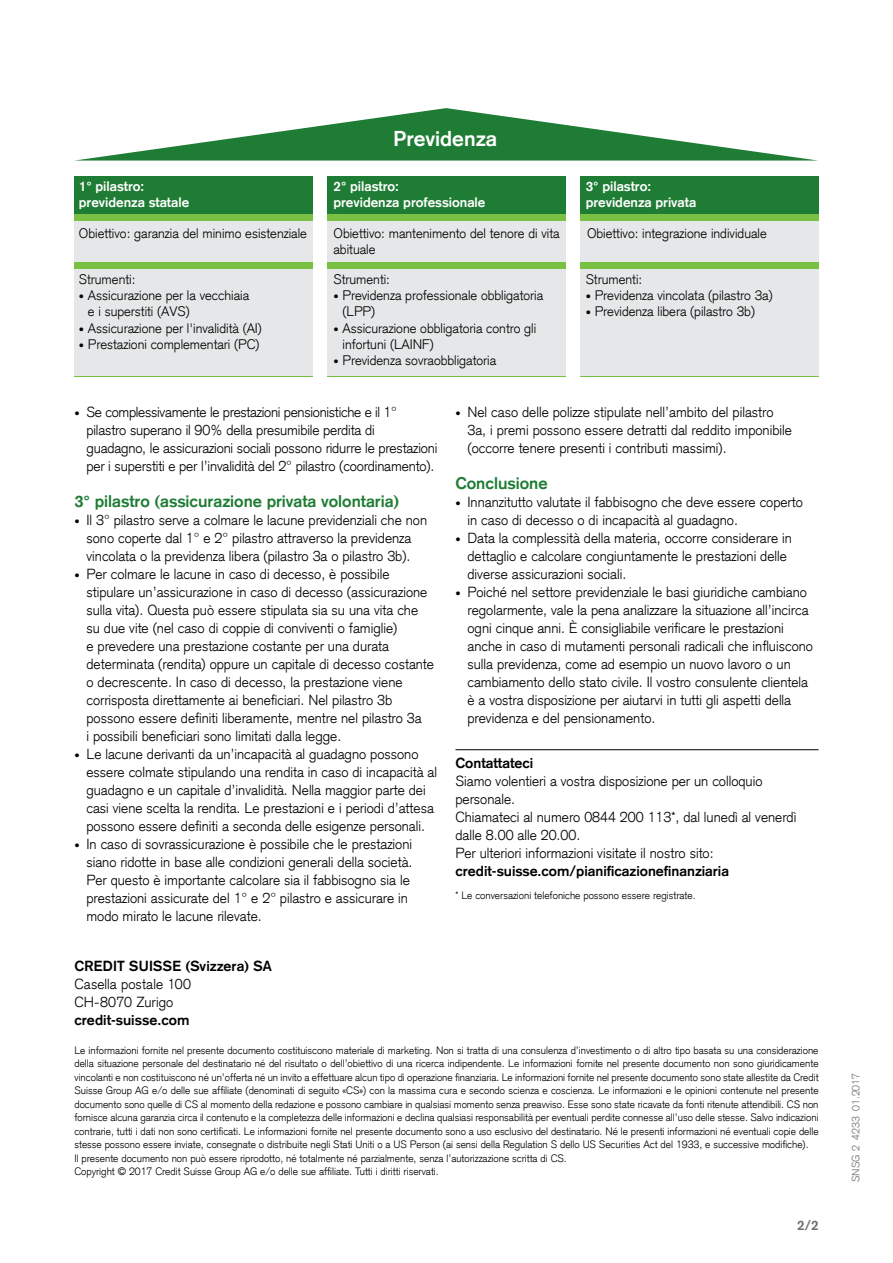
<style>
.page{position:relative;width:893px;height:1263px;background:#fff}
.page>*{position:absolute;margin:0;border:0;box-sizing:border-box;transform-origin:0 0}
.t1{font:700 21px "Credit Suisse Type";color:#fff}
.t2{font:700 16.5px "Credit Suisse Type";color:#1f7c34}
.t3{font:300 14.25px/18px "Credit Suisse Type";color:#000}
.t4{font:700 14.25px "Credit Suisse Type";color:#000}
.t5{font:300 13.5px/16.2px "Credit Suisse Type";color:#010101}
.t6{font:700 13.5px/16.2px "Credit Suisse Type";color:#fff}
.t7{font:700 13.5px "Credit Suisse Type";color:#6d6e71}
.t8{font:300 10.5px/13.5px "Credit Suisse Type";color:#000}
.t9{font:300 10.5px "Credit Suisse Type";letter-spacing:.005em;color:#6d6e71}
.s1{font-size:10.5px}
</style>
<div class="page">
<hr style="left:455px;top:749px;width:364px;height:1px;background:#000">
<div style="left:580px;top:176px;width:239px;height:200px;background:#78c143"></div>
<div style="left:327px;top:176px;width:239px;height:200px;background:#78c143"></div>
<svg style="left:75px;top:108px;width:743px;height:53px"></svg>
<div style="left:74px;top:176px;width:239px;height:200px;background:#78c143"></div>
<div style="left:74px;top:176px;width:239px;height:38px;background:#1f7c34"></div>
<div style="left:327px;top:176px;width:239px;height:38px;background:#1f7c34"></div>
<div style="left:580px;top:176px;width:239px;height:38px;background:#1f7c34"></div>
<div style="left:74px;top:221px;width:239px;height:41px;background:#e6e7e8"></div>
<div style="left:327px;top:221px;width:239px;height:41px;background:#e6e7e8"></div>
<div style="left:580px;top:221px;width:239px;height:41px;background:#e6e7e8"></div>
<div style="left:580px;top:269px;width:239px;height:107px;background:#e6e7e8"></div>
<div style="left:327px;top:269px;width:239px;height:107px;background:#e6e7e8"></div>
<div style="left:74px;top:269px;width:239px;height:107px;background:#e6e7e8"></div>
<h1 class="t1" style="left:394px;top:126px;width:105px">Previdenza</h1>
<p class="t6" style="left:333px;top:178px;width:153px">2° pilastro:<br>previdenza professionale</p>
<p class="t6" style="left:586px;top:178px;width:112px">3° pilastro: previdenza privata</p>
<p class="t5" style="left:333px;top:225px;width:228px">Obiettivo: mantenimento del tenore di vita abituale</p>
<p class="t6" style="left:79px;top:178px;width:112px">1° pilastro: previdenza statale</p>
<p class="t5" style="left:79px;top:225px;width:230px">Obiettivo: garanzia del minimo esistenziale</p>
<p class="t5" style="left:587px;top:225px;width:181px">Obiettivo: integrazione individuale</p>
<p class="t5" style="left:333px;top:271px;width:58px">Strumenti:</p>
<p class="t5" style="left:342px;top:287px;width:202px;text-indent:-9px"><span class="s1">•</span> Previdenza professionale obbligatoria (LPP)</p>
<p class="t5" style="left:333px;top:320px;width:204px"><span class="s1">•</span> Assicurazione obbligatoria contro gli</p>
<p class="t5" style="left:333px;top:352px;width:164px"><span class="s1">•</span> Previdenza sovraobbligatoria</p>
<p class="t5" style="left:79px;top:271px;width:58px">Strumenti:</p>
<p class="t5" style="left:88px;top:287px;width:163px;text-indent:-9px"><span class="s1">•</span> Assicurazione per la vecchiaia e i superstiti (AVS)</p>
<p class="t5" style="left:79px;top:320px;width:185px"><span class="s1">•</span> Assicurazione per l'invalidità (AI)</p>
<p class="t5" style="left:79px;top:336px;width:182px"><span class="s1">•</span> Prestazioni complementari (PC)</p>
<p class="t5" style="left:586px;top:271px;width:58px">Strumenti:</p>
<p class="t5" style="left:586px;top:287px;width:189px"><span class="s1">•</span> Previdenza vincolata (pilastro 3a)</p>
<p class="t5" style="left:586px;top:304px;width:171px"><span class="s1">•</span> Previdenza libera (pilastro 3b)</p>
<p class="t5" style="left:342px;top:336px;width:93px">infortuni (LAINF)</p>
<p class="t3" style="left:86px;top:403px;width:353px;text-indent:-12px"><span class="s1">•</span> Se complessivamente le prestazioni pensionistiche e il 1° pilastro superano il 90% della presumibile perdita di guadagno, le assicurazioni sociali possono ridurre le prestazioni per i superstiti e per l’invalidità del 2° pilastro (coordinamento).</p>
<p class="t2" style="left:74px;top:491px;width:326px">3° pilastro (assicurazione privata volontaria)</p>
<p class="t3" style="left:74px;top:511px;width:354px;text-align:center"><span class="s1">•</span> Il 3° pilastro serve a colmare le lacune previdenziali che non sono coperte dal 1° e 2° pilastro attraverso la previdenza vincolata o la previdenza libera (pilastro 3a o pilastro 3b).</p>
<p class="t3" style="left:86px;top:565px;width:349px;text-indent:-12px"><span class="s1">•</span> Per colmare le lacune in caso di decesso, è possibile stipulare un’assicurazione in caso di decesso (assicurazione sulla vita). Questa può essere stipulata sia su una vita che su due vite (nel caso di coppie di conviventi o famiglie)<br>e prevedere una prestazione costante per una durata determinata (rendita) oppure un capitale di decesso costante o decrescente. In caso di decesso, la prestazione viene corrisposta direttamente ai beneficiari. Nel pilastro 3b possono essere definiti liberamente, mentre nel pilastro 3a<br>i possibili beneficiari sono limitati dalla legge.</p>
<p class="t3" style="left:86px;top:745px;width:352px;text-indent:-12px"><span class="s1">•</span> Le lacune derivanti da un’incapacità al guadagno possono essere colmate stipulando una rendita in caso di incapacità al guadagno e un capitale d’invalidità. Nella maggior parte dei casi viene scelta la rendita. Le prestazioni e i periodi d’attesa possono essere definiti a seconda delle esigenze personali.</p>
<p class="t3" style="left:86px;top:835px;width:328px;text-indent:-12px"><span class="s1">•</span> In caso di sovrassicurazione è possibile che le prestazioni siano ridotte in base alle condizioni generali della società.<br>Per questo è importante calcolare sia il fabbisogno sia le prestazioni assicurate del 1° e 2° pilastro e assicurare in modo mirato le lacune rilevate.</p>
<p class="t3" style="left:467px;top:403px;width:326px;text-indent:-12px"><span class="s1">•</span> Nel caso delle polizze stipulate nell’ambito del pilastro<br>3a, i premi possono essere detratti dal reddito imponibile (occorre tenere presenti i contributi massimi).</p>
<p class="t2" style="left:455px;top:473px;width:94px">Conclusione</p>
<p class="t3" style="left:467px;top:493px;width:337px;text-indent:-12px"><span class="s1">•</span> Innanzitutto valutate il fabbisogno che deve essere coperto in caso di decesso o di incapacità al guadagno.</p>
<p class="t3" style="left:467px;top:529px;width:326px;text-indent:-12px"><span class="s1">•</span> Data la complessità della materia, occorre considerare in dettaglio e calcolare congiuntamente le prestazioni delle diverse assicurazioni sociali.</p>
<p class="t3" style="left:467px;top:583px;width:347px;text-indent:-12px"><span class="s1">•</span> Poiché nel settore previdenziale le basi giuridiche cambiano regolarmente, vale la pena analizzare la situazione all’incirca ogni cinque anni. È consigliabile verificare le prestazioni anche in caso di mutamenti personali radicali che influiscono sulla previdenza, come ad esempio un nuovo lavoro o un cambiamento dello stato civile. Il vostro consulente clientela è a vostra disposizione per aiutarvi in tutti gli aspetti della previdenza e del pensionamento.</p>
<p class="t4" style="left:455px;top:755px;width:79px">Contattateci</p>
<p class="t3" style="left:455px;top:772px;width:342px">Siamo volentieri a vostra disposizione per un colloquio personale.<br>Chiamateci al numero 0844 200 113*, dal lunedì al venerdì dalle 8.00 alle 20.00.<br>Per ulteriori informazioni visitate il nostro sito:</p>
<p class="t4" style="left:455px;top:863px;width:275px">credit-suisse.com/pianificazionefinanziaria</p>
<p class="t8" style="left:455px;top:888px;width:242px">* Le conversazioni telefoniche possono essere registrate.</p>
<p class="t4" style="left:74px;top:957px;width:199px">CREDIT SUISSE (Svizzera) SA</p>
<p class="t3" style="left:74px;top:974px;width:118px">Casella postale 100<br>CH-8070 Zurigo</p>
<p class="t4" style="left:74px;top:1011px;width:117px">credit-suisse.com</p>
<p class="t8" style="left:74px;top:1043px;width:746px">Le informazioni fornite nel presente documento costituiscono materiale di marketing. Non si tratta di una consulenza d’investimento o di altro tipo basata su una considerazione della situazione personale del destinatario né del risultato o dell’obiettivo di una ricerca indipendente. Le informazioni fornite nel presente documento non sono giuridicamente vincolanti e non costituiscono né un’offerta né un invito a effettuare alcun tipo di operazione finanziaria. Le informazioni fornite nel presente documento sono state allestite da Credit Suisse Group AG e/o delle sue affiliate (denominati di seguito «CS») con la massima cura e secondo scienza e coscienza. Le informazioni e le opinioni contenute nel presente documento sono quelle di CS al momento della redazione e possono cambiare in qualsiasi momento senza preavviso. Esse sono state ricavate da fonti ritenute attendibili. CS non fornisce alcuna garanzia circa il contenuto e la completezza delle informazioni e declina qualsiasi responsabilità per eventuali perdite connesse all’uso delle stesse. Salvo indicazioni contrarie, tutti i dati non sono certificati. Le informazioni fornite nel presente documento sono a uso esclusivo del destinatario. Né le presenti informazioni né eventuali copie delle stesse possono essere inviate, consegnate o distribuite negli Stati Uniti o a US Person (ai sensi della Regulation S dello US Securities Act del 1933, e successive modifiche).<br>Il presente documento non può essere riprodotto, né totalmente né parzialmente, senza l’autorizzazione scritta di CS.<br>Copyright © 2017 Credit Suisse Group AG e/o delle sue affiliate. Tutti i diritti riservati.</p>
<p class="t7" style="left:797px;top:1217px;width:23px">2/2</p>
<p class="t9" style="left:850px;top:1182px;width:111px;rotate:-90deg">SNSG 2 4233 01.2017</p>
</div>
